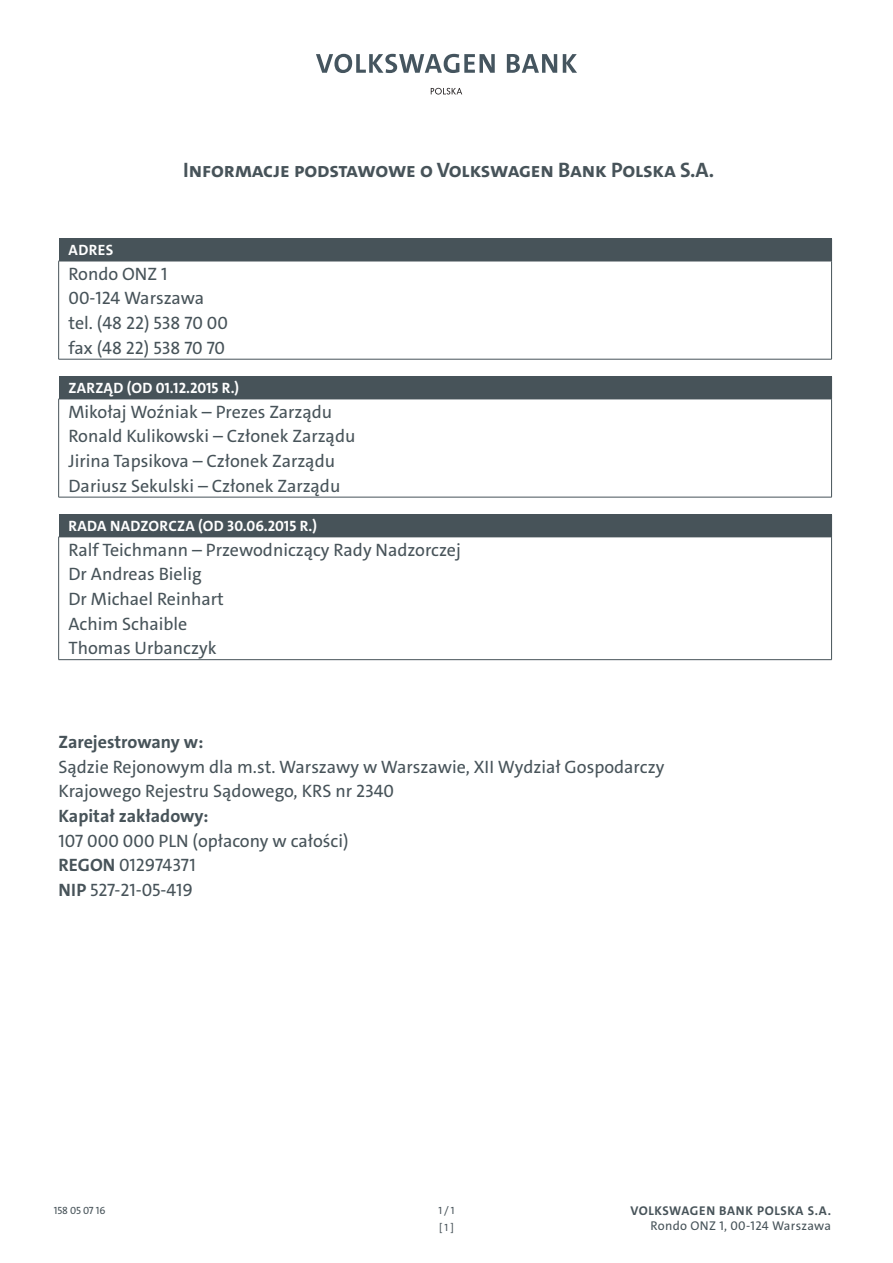
<style>
.page{position:relative;width:893px;height:1263px;background:#fff}
.page>*{position:absolute;margin:0;border:0;box-sizing:border-box;transform-origin:0 0}
.t1{font:700 21px "The Sans C4 s";letter-spacing:-.01em;color:#475359}
.t2{font:18px/24.6px "The Sans C4 s";color:#475359}
.t3{font:700 18px "The Sans C4 s";letter-spacing:-.005em;color:#475359}
.t4{font:700 15px "The Sans C4 s";color:#fff}
.t5{font:700 12.75px "The Sans C4 s";letter-spacing:.05em;color:#475359}
.t6{font:12.75px "The Sans C4 s";letter-spacing:.025em;color:#475359}
.t7{font:10.5px/16.2px "The Sans C4 s";letter-spacing:-.01em;color:#475359}
.s1{font-weight:700}
</style>
<div class="page">
<svg style="left:316px;top:54px;width:179px;height:19px"></svg>
<svg style="left:507px;top:54px;width:50px;height:19px"></svg>
<svg style="left:563px;top:54px;width:14px;height:19px"></svg>
<svg style="left:431px;top:88px;width:31px;height:7px"></svg>
<div style="left:59px;top:239px;width:772px;height:22px;background:#475359"></div>
<svg style="left:831px;top:239px;width:1px;height:22px"></svg>
<hr style="left:58px;top:261px;width:774px;height:1px;background:#475359">
<hr style="left:58px;top:261px;width:1px;height:98px;background:#475359">
<hr style="left:831px;top:261px;width:1px;height:98px;background:#475359">
<hr style="left:58px;top:359px;width:774px;height:1px;background:#475359">
<div style="left:59px;top:377px;width:772px;height:22px;background:#475359"></div>
<svg style="left:831px;top:377px;width:1px;height:22px"></svg>
<hr style="left:58px;top:399px;width:774px;height:1px;background:#475359">
<hr style="left:58px;top:399px;width:1px;height:98px;background:#475359">
<hr style="left:831px;top:399px;width:1px;height:98px;background:#475359">
<hr style="left:58px;top:497px;width:774px;height:1px;background:#475359">
<div style="left:59px;top:515px;width:772px;height:22px;background:#475359"></div>
<svg style="left:831px;top:515px;width:1px;height:22px"></svg>
<hr style="left:58px;top:537px;width:774px;height:1px;background:#475359">
<hr style="left:58px;top:537px;width:1px;height:122px;background:#475359">
<hr style="left:831px;top:537px;width:1px;height:122px;background:#475359">
<hr style="left:58px;top:659px;width:774px;height:1px;background:#475359">
<p class="t1" style="left:183px;top:156px;width:532px">Informacje podstawowe o Volkswagen Bank Polska S.A.</p>
<p class="t4" style="left:69px;top:241px;width:46px">ADRES</p>
<p class="t2" style="left:68px;top:262px;width:161px">Rondo ONZ 1<br>00-124 Warszawa tel. (48 22) 538 70 00 fax (48 22) 538 70 70</p>
<p class="t4" style="left:69px;top:379px;width:172px">Zarząd (od 01.12.2015 R.)</p>
<p class="t2" style="left:68px;top:399px;width:288px">Mikołaj Woźniak – Prezes Zarządu Ronald Kulikowski – Członek Zarządu Jirina Tapsikova – Członek Zarządu Dariusz Sekulski – Członek Zarządu</p>
<p class="t4" style="left:69px;top:517px;width:20px">Rada</p>
<p class="t4" style="left:110px;top:517px;width:208px">Nadzorcza (od 30.06.2015 r.)</p>
<p class="t2" style="left:68px;top:537px;width:394px">Ralf Teichmann – Przewodniczący Rady Nadzorczej<br>Dr Andreas Bielig<br>Dr Michael Reinhart<br>Achim Schaible<br>Thomas Urbanczyk</p>
<p class="t3" style="left:58px;top:730px;width:147px">Zarejestrowany w:</p>
<p class="t2" style="left:58px;top:754px;width:607px">Sądzie Rejonowym dla m.st. Warszawy w Warszawie, XII Wydział Gospodarczy<br>Krajowego Rejestru Sądowego, KRS nr 2340</p>
<p class="t3" style="left:58px;top:804px;width:152px">Kapitał zakładowy:</p>
<p class="t2" style="left:58px;top:828px;width:291px">107 000 000 PLN (opłacony w całości)<br><span class="s1">REGON</span> 012974371<br><span class="s1">NIP</span> 527-21-05-419</p>
<p class="t7" style="left:54px;top:1203px;width:53px">158 05 07 16</p>
<p class="t5" style="left:630px;top:1202px;width:202px">VOLKSWAGEN BANK POLSKA S.A.</p>
<p class="t6" style="left:650px;top:1218px;width:182px">Rondo ONZ 1, 00-124 Warszawa</p>
<p class="t7" style="left:438px;top:1203px;width:18px">1 / 1 [ 1 ]</p>
</div>
